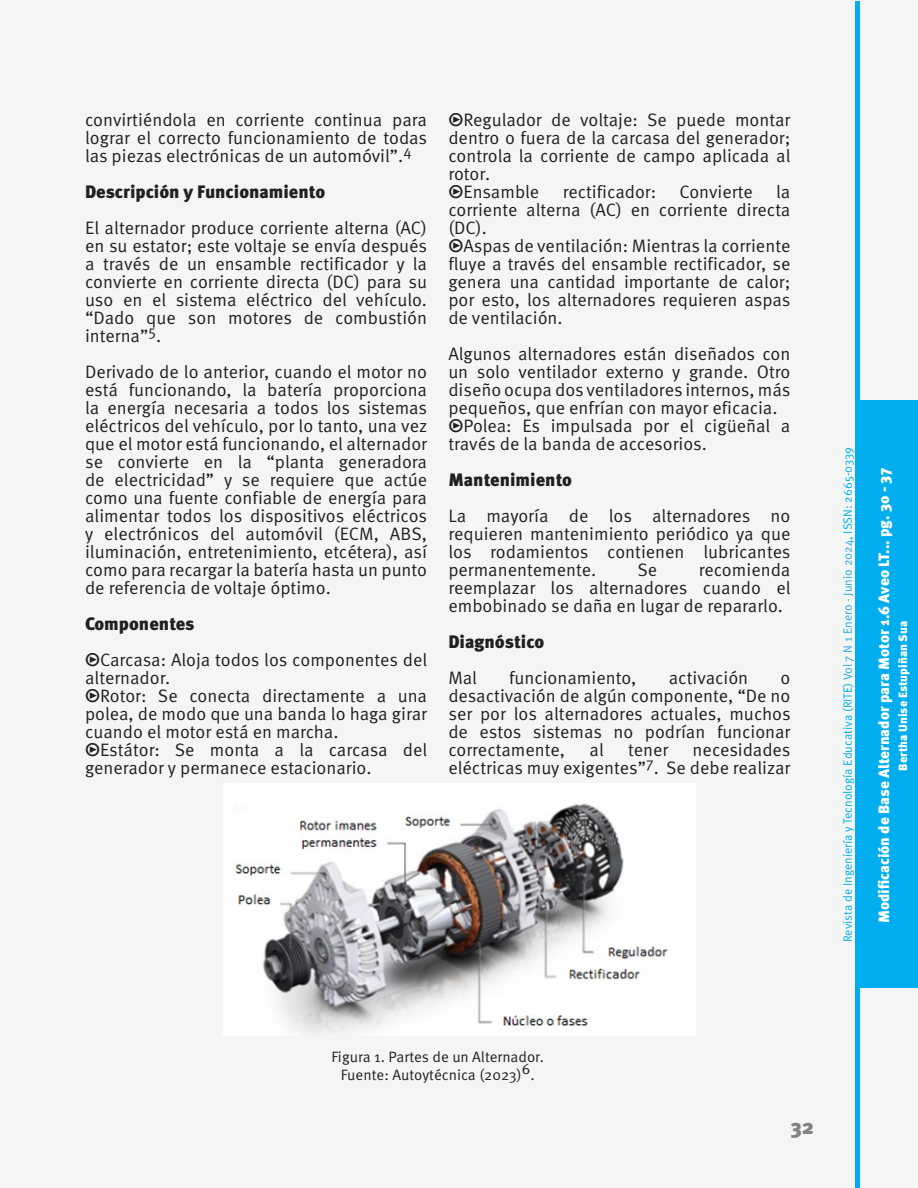
<style>
.page{position:relative;width:918px;height:1188px;background:#f4f6f6}
.page>*{position:absolute;margin:0;border:0;box-sizing:border-box;transform-origin:0 0}
.t1{font:900 21px "Meta Pro";color:#808285}
.txt{font:18px/18px "Meta Pro";color:#231f20;text-align:justify}
.txt-2{font:900 18px "Meta Pro";color:#231f20}
.t2{font:900 15px "Meta Pro";color:#fff}
.Pie_Imagen{font:15px "Meta Pro";color:#231f20}
.t3{font:12px "Meta Pro";color:#00aeef}
.t4{font:900 12px "Meta Pro";color:#fff}
.s1{color:#29abe2}
</style>
<div class="page">
<div style="left:859px;top:400px;width:59px;height:588px;background:#00aeef"></div>
<hr style="left:855px;top:2px;width:4px;height:1186px;background:#00aeef">
<img style="left:223px;top:784px;width:472px;height:252px">
<p class="txt" style="left:85px;top:111px;width:344px">convirtiéndola en corriente continua para lograr el correcto funcionamiento de todas las piezas electrónicas de un automóvil”.<sup>4</sup></p>
<p class="txt-2" style="left:85px;top:180px;width:242px">Descripción y Funcionamiento</p>
<p class="txt" style="left:85px;top:219px;width:344px">El alternador produce corriente alterna (AC) en su estator; este voltaje se envía después a través de un ensamble rectificador y la convierte en corriente directa (DC) para su uso en el sistema eléctrico del vehículo. “Dado que son motores de combustión interna”<sup>5</sup>.</p>
<p class="txt" style="left:85px;top:363px;width:344px">Derivado de lo anterior, cuando el motor no está funcionando, la batería proporciona la energía necesaria a todos los sistemas eléctricos del vehículo, por lo tanto, una vez que el motor está funcionando, el alternador se convierte en la “planta generadora de electricidad” y se requiere que actúe como una fuente confiable de energía para alimentar todos los dispositivos eléctricos y electrónicos del automóvil (ECM, ABS, iluminación, entretenimiento, etcétera), así como para recargar la batería hasta un punto de referencia de voltaje óptimo.</p>
<p class="txt-2" style="left:85px;top:612px;width:111px">Componentes</p>
<p class="txt" style="left:85px;top:651px;width:344px">•Carcasa: Aloja todos los componentes del alternador.</p>
<p class="txt" style="left:85px;top:687px;width:344px">•Rotor: Se conecta directamente a una polea, de modo que una banda lo haga girar cuando el motor está en marcha.</p>
<p class="txt" style="left:85px;top:741px;width:344px">•Estátor: Se monta a la carcasa del generador y permanece estacionario.</p>
<p class="txt" style="left:448px;top:111px;width:344px">•Regulador de voltaje: Se puede montar dentro o fuera de la carcasa del generador; controla la corriente de campo aplicada al rotor.</p>
<p class="txt" style="left:448px;top:183px;width:92px">•Ensamble</p>
<p class="txt" style="left:563px;top:183px;width:95px">rectificador:</p>
<p class="txt" style="left:680px;top:183px;width:75px">Convierte</p>
<p class="txt" style="left:448px;top:183px;width:344px;text-indent:328px">la corriente alterna (AC) en corriente directa (DC).</p>
<p class="txt" style="left:448px;top:237px;width:344px">•Aspas de ventilación: Mientras la corriente fluye a través del ensamble rectificador, se genera una cantidad importante de calor; por esto, los alternadores requieren aspas de ventilación.</p>
<p class="txt" style="left:448px;top:345px;width:344px">Algunos alternadores están diseñados con un solo ventilador externo y grande. Otro diseño ocupa dos ventiladores internos, más pequeños, que enfrían con mayor eficacia.</p>
<p class="txt" style="left:448px;top:417px;width:344px">•Polea: Es impulsada por el cigüeñal a través de la banda de accesorios.</p>
<p class="txt-2" style="left:448px;top:468px;width:125px">Mantenimiento</p>
<p class="txt" style="left:448px;top:507px;width:344px">La mayoría de los alternadores no requieren mantenimiento periódico ya que los rodamientos contienen lubricantes permanentemente.</p>
<p class="txt" style="left:448px;top:561px;width:344px;text-indent:250px">recomienda reemplazar los alternadores cuando el embobinado se daña en lugar de repararlo.</p>
<p class="txt-2" style="left:448px;top:630px;width:98px">Diagnóstico</p>
<p class="txt" style="left:448px;top:669px;width:30px">Mal</p>
<p class="txt" style="left:509px;top:669px;width:129px">funcionamiento,</p>
<p class="txt" style="left:669px;top:669px;width:81px">activación</p>
<p class="txt" style="left:637px;top:561px;width:21px">Se</p>
<p class="txt" style="left:448px;top:669px;width:344px;text-indent:332px">o desactivación de algún componente, “De no ser por los alternadores actuales, muchos de estos sistemas no podrían funcionar correctamente,</p>
<p class="txt" style="left:448px;top:741px;width:344px;text-align:right">necesidades<br>eléctricas muy exigentes”<sup>7</sup>. Se debe realizar</p>
<p class="txt" style="left:590px;top:741px;width:16px">al</p>
<p class="txt" style="left:628px;top:741px;width:42px">tener</p>
<p class="t3" style="left:840px;top:942px;width:497px;rotate:-90deg">Revista de Ingeniería y Tecnología Educativa (RITE) <span class="s1">Vol 7 N 1 Enero - Junio 2024</span>, ISSN: 2665-0339</p>
<p class="t2" style="left:875px;top:923px;width:457px;rotate:-90deg">Modificación de Base Alternador para Motor 1.6 Aveo LT... pg. 30 - 37</p>
<p class="t4" style="left:895px;top:771px;width:151px;rotate:-90deg">Bertha Unise Estupiñan Sua</p>
<p class="Pie_Imagen" style="left:331px;top:1047px;width:214px">Figura 1. Partes de un Alternador.</p>
<p class="Pie_Imagen" style="left:341px;top:1065px;width:195px">Fuente: Autoytécnica (2023)6.</p>
<p class="t1" style="left:790px;top:1113px;width:25px">32</p>
</div>
